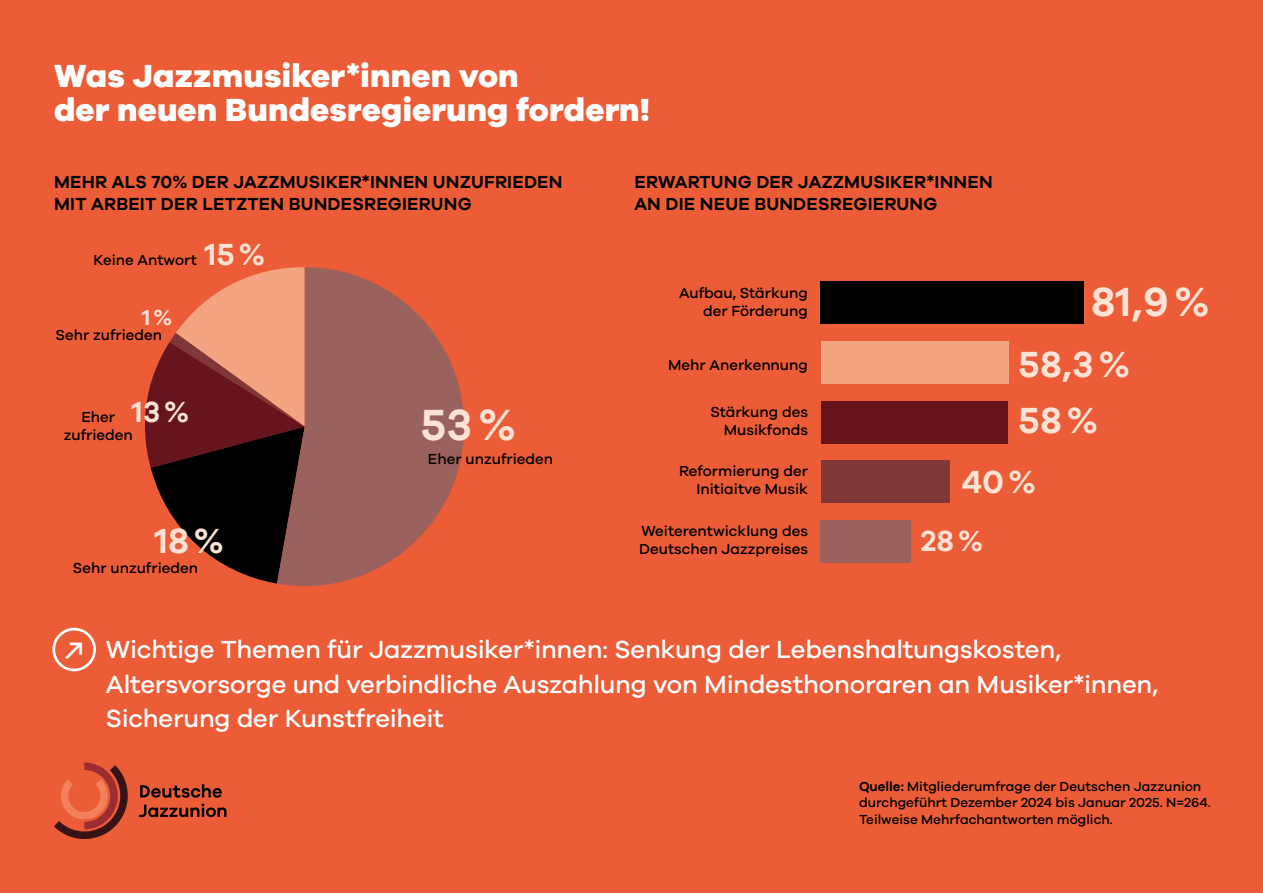
<style>
.page{position:relative;width:1263px;height:893px;background:#eb5c37}
.page>*{position:absolute;margin:0;border:0;box-sizing:border-box;transform-origin:0 0}
.t1{font:600 45px "Galano Grotesque";color:#fde3d6}
.t2{font:600 42px "Galano Grotesque";color:#fde3d6}
.t3{font:600 37.5px/55.9px "Galano Grotesque";color:#fde3d6}
.t4{font:600 36px "Galano Grotesque";color:#fde3d6}
.t5{font:800 33px/34.5px "Galano Grotesque";letter-spacing:.005em;color:#fff}
.t6{font:600 33px "Galano Grotesque";color:#fde3d6}
.t7{font:600 31.5px "Galano Grotesque";color:#fde3d6}
.t8{font:600 30px "Galano Grotesque";color:#fde3d6}
.t9{font:500 25.5px/34.5px "Galano Grotesque";letter-spacing:-.01em;color:#fff}
.t10{font:500 24.45px "Galano Grotesque";color:#fff}
.t11{font:600 22.5px "Galano Grotesque";color:#fde3d6}
.t12{font:600 18px/21.6px "Galano Grotesque";letter-spacing:.01em;color:#000}
.t13{font:500 15px/18px "Galano Grotesque";color:#000;text-align:right}
.t14{font:500 13.5px/16.2px "Galano Grotesque";color:#000}
.s1{font-weight:600}
</style>
<div class="page">
<svg style="left:139px;top:784px;width:87px;height:33px"></svg>
<svg style="left:54px;top:762px;width:74px;height:77px"></svg>
<div style="left:52px;top:628px;width:44px;height:43px;border:3px solid #fff;border-radius:50%"></div>
<svg style="left:144px;top:269px;width:133px;height:315px"></svg>
<svg style="left:277px;top:267px;width:187px;height:319px;fill:#9b615c"></svg>
<div style="left:820px;top:520px;width:91px;height:42px;background:#9b615c"></div>
<div style="left:820px;top:460px;width:129px;height:43px;background:#803738"></div>
<div style="left:820px;top:401px;width:187px;height:42px;background:#67151d"></div>
<div style="left:820px;top:341px;width:188px;height:43px;background:#f5a482"></div>
<div style="left:820px;top:282px;width:264px;height:42px;background:#000"></div>
<h3 class="t5" style="left:54px;top:57px;width:597px">Was Jazzmusiker*innen von<br>der neuen Bundesregierung fordern!</h3>
<p class="t12" style="left:54px;top:171px;width:510px">MEHR ALS 70% DER JAZZMUSIKER*INNEN UNZUFRIEDEN<br>MIT ARBEIT DER LETZTEN BUNDESREGIERUNG</p>
<h3 class="t7" style="left:205px;top:236px;width:62px">15%</h3>
<p class="t13" style="left:93px;top:250px;width:105px">Keine Antwort</p>
<h3 class="t11" style="left:142px;top:304px;width:32px">1%</h3>
<p class="t13" style="left:56px;top:326px;width:108px">Sehr zufrieden</p>
<h3 class="t8" style="left:132px;top:394px;width:59px">13%</h3>
<p class="t13" style="left:64px;top:407px;width:71px;text-align:center">Eher zufrieden</p>
<h3 class="t4" style="left:155px;top:519px;width:71px">18%</h3>
<p class="t13" style="left:73px;top:559px;width:127px">Sehr unzufrieden</p>
<h1 class="t1" style="left:421px;top:398px;width:96px">53%</h1>
<p class="t13" style="left:428px;top:450px;width:127px">Eher unzufrieden</p>
<p class="t12" style="left:634px;top:171px;width:360px">ERWARTUNG DER JAZZMUSIKER*INNEN<br>AN DIE NEUE BUNDESREGIERUNG</p>
<p class="t13" style="left:679px;top:283px;width:130px">Aufbau, Stärkung der Förderung</p>
<p class="t13" style="left:668px;top:356px;width:141px">Mehr Anerkennung</p>
<p class="t13" style="left:710px;top:402px;width:99px">Stärkung des<br>Musikfonds</p>
<p class="t13" style="left:679px;top:462px;width:130px">Reformierung der<br>Initiaitve Musik</p>
<p class="t13" style="left:639px;top:521px;width:170px;text-align:left">Weiterentwicklung des<br>Deutschen Jazzpreises</p>
<h2 class="t2" style="left:1091px;top:277px;width:119px">81,9%</h2>
<h3 class="t3" style="left:1018px;top:336px;width:113px">58,3%<br>58%</h3>
<h3 class="t6" style="left:962px;top:462px;width:76px">40%</h3>
<h3 class="t8" style="left:921px;top:523px;width:64px">28%</h3>
<h3 class="t10" style="left:65px;top:636px;width:20px">↗</h3>
<h3 class="t9" style="left:106px;top:631px;width:1054px">Wichtige Themen für Jazzmusiker*innen: Senkung der Lebenshaltungskosten,<br>Altersvorsorge und verbindliche Auszahlung von Mindesthonoraren an Musiker*innen,<br>Sicherung der Kunstfreiheit</h3>
<p class="t14" style="left:859px;top:778px;width:353px"><span class="s1">Quelle:</span> Mitgliederumfrage der Deutschen Jazzunion durchgeführt Dezember 2024 bis Januar 2025. N=264.<br>Teilweise Mehrfachantworten möglich.</p>
</div>
